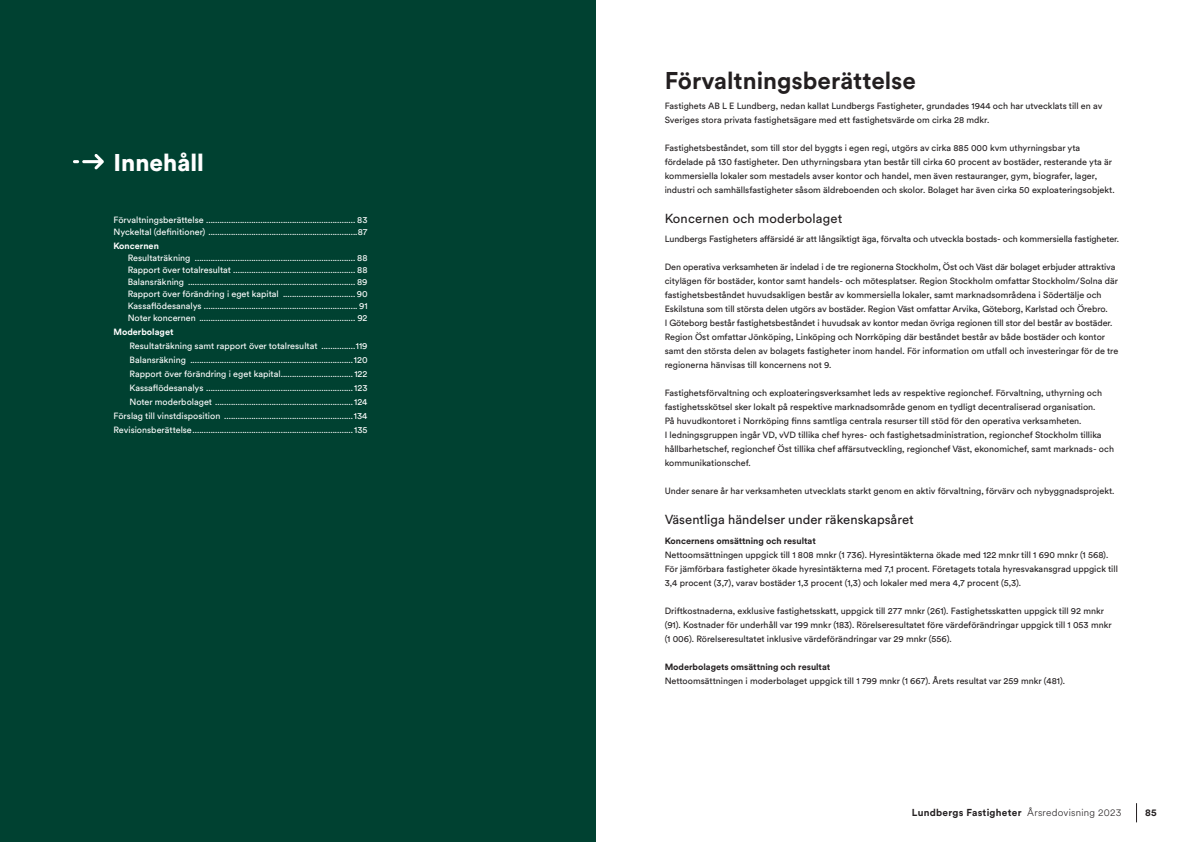
<style>
.page{position:relative;width:1191px;height:842px;background:#fff}
.page>*{position:absolute;margin:0;border:0;box-sizing:border-box;transform-origin:0 0}
.t1{font:700 24px "Circular XX";color:#231f20}
.t2{font:900 24px "Circular XX";color:#fff}
.t3{font:13px "Circular XX";color:#231f20}
.t4{font:700 10px "Circular XX";letter-spacing:.025em;color:#231f20}
.t5{font:9px/14px "Circular XX";color:#231f20}
.t6{font:9px/12px "Circular XX";color:#fff}
.t7{font:700 9px "Circular XX";color:#231f20}
.t8{font:700 9px "Circular XX";color:#fff}
.s1{font-weight:300}
</style>
<div class="page">
<svg style="left:1136px;top:803px;width:1px;height:19px"></svg>
<div style="left:0;top:0;width:595px;height:842px;background:#004131"></div>
<svg style="left:73px;top:154px;width:31px;height:15px"></svg>
<p class="t2" style="left:113px;top:146px;width:92px">Innehåll</p>
<p class="t6" style="left:113px;top:214px;width:256px">Förvaltningsberättelse .................................................................. 83</p>
<p class="t6" style="left:113px;top:226px;width:255px">Nyckeltal (definitioner) ..................................................................87</p>
<p class="t8" style="left:113px;top:240px;width:47px">Koncernen</p>
<p class="t6" style="left:128px;top:252px;width:241px">Resultaträkning ....................................................................... 88</p>
<p class="t6" style="left:128px;top:264px;width:241px">Rapport över totalresultat ...................................................... 88</p>
<p class="t6" style="left:128px;top:276px;width:241px">Balansräkning .......................................................................... 89</p>
<p class="t6" style="left:128px;top:288px;width:241px">Rapport över förändring i eget kapital ................................ 90<br>Kassaflödesanalys .................................................................... 91</p>
<p class="t6" style="left:128px;top:312px;width:241px">Noter koncernen ..................................................................... 92</p>
<p class="t8" style="left:113px;top:326px;width:61px">Moderbolaget</p>
<p class="t6" style="left:129px;top:340px;width:240px">Resultaträkning samt rapport över totalresultat ...............119</p>
<p class="t6" style="left:129px;top:354px;width:239px">Balansräkning ........................................................................120</p>
<p class="t6" style="left:129px;top:368px;width:240px">Rapport över förändring i eget kapital................................ 122</p>
<p class="t6" style="left:129px;top:382px;width:239px">Kassaflödesanalys .................................................................123</p>
<p class="t6" style="left:129px;top:396px;width:239px">Noter moderbolaget .............................................................124</p>
<p class="t6" style="left:113px;top:410px;width:255px">Förslag till vinstdisposition .........................................................134</p>
<p class="t6" style="left:113px;top:424px;width:255px">Revisionsberättelse.......................................................................135</p>
<p class="t1" style="left:664px;top:64px;width:253px">Förvaltningsberättelse</p>
<p class="t5" style="left:664px;top:98px;width:439px">Fastighets AB L E Lundberg, nedan kallat Lundbergs Fastigheter, grundades 1944 och har utvecklats till en av<br>Sveriges stora privata fastighetsägare med ett fastighetsvärde om cirka 28 mdkr.</p>
<p class="t5" style="left:664px;top:140px;width:451px">Fastighetsbeståndet, som till stor del byggts i egen regi, utgörs av cirka 885 000 kvm uthyrningsbar yta fördelade på 130 fastigheter. Den uthyrningsbara ytan består till cirka 60 procent av bostäder, resterande yta är kommersiella lokaler som mestadels avser kontor och handel, men även restauranger, gym, biografer, lager, industri och samhällsfastigheter såsom äldreboenden och skolor. Bolaget har även cirka 50 exploateringsobjekt.</p>
<p class="t3" style="left:664px;top:209px;width:179px">Koncernen och moderbolaget</p>
<p class="t5" style="left:664px;top:232px;width:456px">Lundbergs Fastigheters affärsidé är att långsiktigt äga, förvalta och utveckla bostads- och kommersiella fastigheter.</p>
<p class="t5" style="left:664px;top:260px;width:455px">Den operativa verksamheten är indelad i de tre regionerna Stockholm, Öst och Väst där bolaget erbjuder attraktiva citylägen för bostäder, kontor samt handels- och mötesplatser. Region Stockholm omfattar Stockholm/Solna där fastighetsbeståndet huvudsakligen består av kommersiella lokaler, samt marknadsområdena i Södertälje och Eskilstuna som till största delen utgörs av bostäder. Region Väst omfattar Arvika, Göteborg, Karlstad och Örebro.<br>I Göteborg består fastighetsbeståndet i huvudsak av kontor medan övriga regionen till stor del består av bostäder.<br>Region Öst omfattar Jönköping, Linköping och Norrköping där beståndet består av både bostäder och kontor samt den största delen av bolagets fastigheter inom handel. För information om utfall och investeringar för de tre regionerna hänvisas till koncernens not 9.</p>
<p class="t5" style="left:664px;top:386px;width:439px">Fastighetsförvaltning och exploateringsverksamhet leds av respektive regionchef. Förvaltning, uthyrning och</p>
<p class="t5" style="left:664px;top:400px;width:432px">fastighetsskötsel sker lokalt på respektive marknadsområde genom en tydligt decentraliserad organisation.</p>
<p class="t5" style="left:664px;top:414px;width:418px">På huvudkontoret i Norrköping finns samtliga centrala resurser till stöd för den operativa verksamheten.</p>
<p class="t5" style="left:664px;top:428px;width:438px">I ledningsgruppen ingår VD, vVD tillika chef hyres- och fastighetsadministration, regionchef Stockholm tillika</p>
<p class="t5" style="left:664px;top:442px;width:451px">hållbarhetschef, regionchef Öst tillika chef affärsutveckling, regionchef Väst, ekonomichef, samt marknads- och kommunikationschef.</p>
<p class="t5" style="left:664px;top:484px;width:451px">Under senare år har verksamheten utvecklats starkt genom en aktiv förvaltning, förvärv och nybyggnadsprojekt.</p>
<p class="t3" style="left:664px;top:511px;width:250px">Väsentliga händelser under räkenskapsåret</p>
<p class="t7" style="left:664px;top:535px;width:153px">Koncernens omsättning och resultat</p>
<p class="t5" style="left:664px;top:547px;width:445px">Nettoomsättningen uppgick till 1 808 mnkr (1 736). Hyresintäkterna ökade med 122 mnkr till 1 690 mnkr (1 568).</p>
<p class="t5" style="left:664px;top:561px;width:455px">För jämförbara fastigheter ökade hyresintäkterna med 7,1 procent. Företagets totala hyresvakansgrad uppgick till<br>3,4 procent (3,7), varav bostäder 1,3 procent (1,3) och lokaler med mera 4,7 procent (5,3).</p>
<p class="t5" style="left:664px;top:603px;width:448px">Driftkostnaderna, exklusive fastighetsskatt, uppgick till 277 mnkr (261). Fastighetsskatten uppgick till 92 mnkr (91). Kostnader för underhåll var 199 mnkr (183). Rörelseresultatet före värdeförändringar uppgick till 1 053 mnkr (1 006). Rörelseresultatet inklusive värdeförändringar var 29 mnkr (556).</p>
<p class="t7" style="left:664px;top:661px;width:167px">Moderbolagets omsättning och resultat</p>
<p class="t5" style="left:664px;top:673px;width:402px">Nettoomsättningen i moderbolaget uppgick till 1 799 mnkr (1 667). Årets resultat var 259 mnkr (481).</p>
<p class="t4" style="left:912px;top:806px;width:211px">Lundbergs Fastigheter <span class="s1">Årsredovisning 2023</span></p>
<p class="t4" style="left:1145px;top:806px;width:13px">85</p>
</div>
